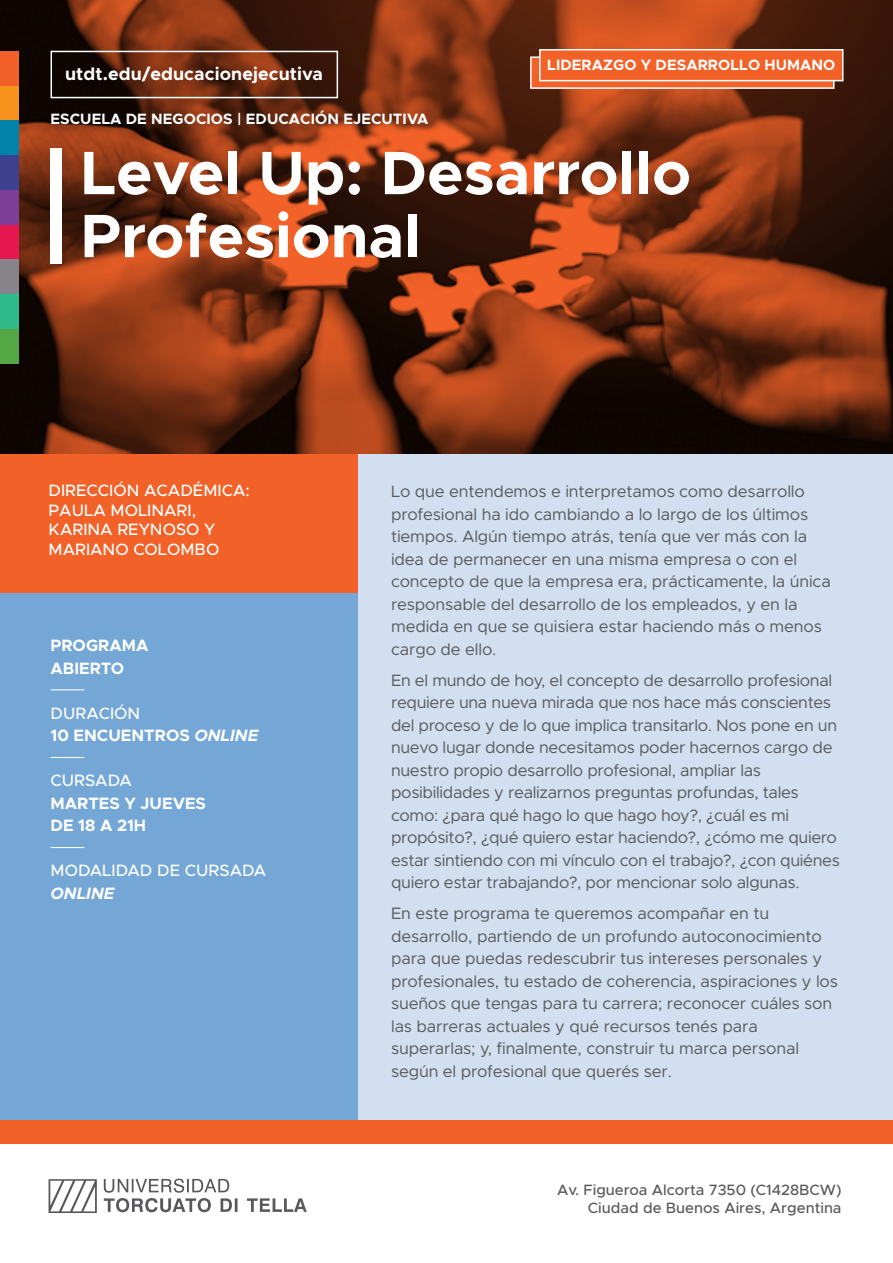
<style>
.page{position:relative;width:893px;height:1263px;background:#fff}
.page>*{position:absolute;margin:0;border:0;box-sizing:border-box;transform-origin:0 0}
.t1{font:700 61.5px/63px "Metropolis";color:#fff}
.t2{font:700 18px "Metropolis";letter-spacing:.005em;color:#fff}
.t3{font:16.5px/22.5px "Metropolis";letter-spacing:-.01em;color:#57585a}
.t4{font:500 16.5px/19.8px "Metropolis";color:#fff}
.t5{font:700 16.5px/22.5px "Metropolis";color:#fff}
.t6{font:italic 700 16.5px "Metropolis";color:#fff}
.t7{font:700 15px "Metropolis";letter-spacing:.005em;color:#fff}
.t8{font:500 15px "Metropolis";color:#57585a}
.s1{font-style:italic}
</style>
<div class="page">
<svg style="left:0;top:0;width:893px;height:454px;background:#712d12"></svg>
<div style="left:51px;top:51px;width:287px;height:47px;border:2px solid #fff"></div>
<div style="left:330px;top:454px;width:563px;height:677px;background:#d1dff0"></div>
<div style="left:0;top:454px;width:357px;height:677px;background:#74a7d5"></div>
<div style="left:0;top:1119px;width:893px;height:24px;background:#f26228"></div>
<div style="left:0;top:454px;width:357px;height:138px;background:#f26228"></div>
<div style="left:530px;top:56px;width:304px;height:33px;background:linear-gradient(to right,#f26228,#f26228);border:2px solid #fff"></div>
<div style="left:539px;top:49px;width:304px;height:32px;background:#f26228;border:2px solid #fff"></div>
<svg style="left:104px;top:1178px;width:203px;height:34px"></svg>
<svg style="left:49px;top:1179px;width:48px;height:34px"></svg>
<div style="left:47px;top:106px;width:391px;height:29px;background:#231f20;opacity:.3"></div>
<div style="left:51px;top:148px;width:11px;height:116px;background:#fff"></div>
<hr style="left:51px;top:847px;width:33px;height:1px;background:#fff">
<hr style="left:51px;top:757px;width:33px;height:1px;background:#fff">
<hr style="left:51px;top:689px;width:33px;height:1px;background:#fff">
<div style="left:0;top:329px;width:19px;height:34px;background:#55a745"></div>
<div style="left:0;top:85px;width:19px;height:35px;background:#f7931d"></div>
<div style="left:0;top:224px;width:19px;height:35px;background:#e7174f"></div>
<div style="left:0;top:155px;width:19px;height:35px;background:#3d408e"></div>
<div style="left:0;top:259px;width:19px;height:35px;background:#868489"></div>
<div style="left:0;top:294px;width:19px;height:35px;background:#2fba8c"></div>
<div style="left:0;top:120px;width:19px;height:35px;background:#0082ab"></div>
<div style="left:0;top:190px;width:19px;height:34px;background:#7e3e98"></div>
<div style="left:0;top:51px;width:19px;height:34px;background:#f26228"></div>
<p class="t2" style="left:65px;top:62px;width:259px">utdt.edu/educacionejecutiva</p>
<p class="t7" style="left:547px;top:56px;width:290px">LIDERAZGO Y DESARROLLO HUMANO</p>
<p class="t7" style="left:51px;top:109px;width:379px">ESCUELA DE NEGOCIOS | EDUCACIÓN EJECUTIVA</p>
<p class="t1" style="left:80px;top:142px;width:612px">Level Up: Desarrollo<br>Profesional</p>
<p class="t4" style="left:49px;top:480px;width:203px">DIRECCIÓN ACADÉMICA:</p>
<p class="t4" style="left:49px;top:500px;width:172px">PAULA MOLINARI,<br>KARINA REYNOSO Y<br>MARIANO COLOMBO</p>
<p class="t5" style="left:51px;top:634px;width:100px">PROGRAMA</p>
<p class="t5" style="left:51px;top:656px;width:75px">ABIERTO</p>
<p class="t4" style="left:51px;top:703px;width:91px">DURACIÓN</p>
<p class="t5" style="left:51px;top:724px;width:209px">10 ENCUENTROS <span class="s1">ONLINE</span></p>
<p class="t4" style="left:51px;top:770px;width:83px">CURSADA</p>
<p class="t5" style="left:51px;top:791px;width:157px">MARTES Y JUEVES<br>DE 18 A 21H</p>
<p class="t4" style="left:51px;top:860px;width:217px">MODALIDAD DE CURSADA</p>
<p class="t6" style="left:51px;top:882px;width:65px">ONLINE</p>
<p class="t3" style="left:391px;top:480px;width:441px">Lo que entendemos e interpretamos como desarrollo profesional ha ido cambiando a lo largo de los últimos tiempos. Algún tiempo atrás, tenía que ver más con la idea de permanecer en una misma empresa o con el concepto de que la empresa era, prácticamente, la única responsable del desarrollo de los empleados, y en la medida en que se quisiera estar haciendo más o menos cargo de ello.</p>
<p class="t3" style="left:391px;top:669px;width:450px">En el mundo de hoy, el concepto de desarrollo profesional requiere una nueva mirada que nos hace más conscientes del proceso y de lo que implica transitarlo. Nos pone en un nuevo lugar donde necesitamos poder hacernos cargo de nuestro propio desarrollo profesional, ampliar las posibilidades y realizarnos preguntas profundas, tales como: ¿para qué hago lo que hago hoy?, ¿cuál es mi propósito?, ¿qué quiero estar haciendo?, ¿cómo me quiero estar sintiendo con mi vínculo con el trabajo?, ¿con quiénes quiero estar trabajando?, por mencionar solo algunas.</p>
<p class="t3" style="left:391px;top:902px;width:448px">En este programa te queremos acompañar en tu desarrollo, partiendo de un profundo autoconocimiento para que puedas redescubrir tus intereses personales y profesionales, tu estado de coherencia, aspiraciones y los sueños que tengas para tu carrera; reconocer cuáles son las barreras actuales y qué recursos tenés para superarlas; y, finalmente, construir tu marca personal según el profesional que querés ser.</p>
<p class="t8" style="left:557px;top:1180px;width:286px">Av. Figueroa Alcorta 7350 (C1428BCW)</p>
<p class="t8" style="left:588px;top:1198px;width:255px">Ciudad de Buenos Aires, Argentina</p>
</div>
